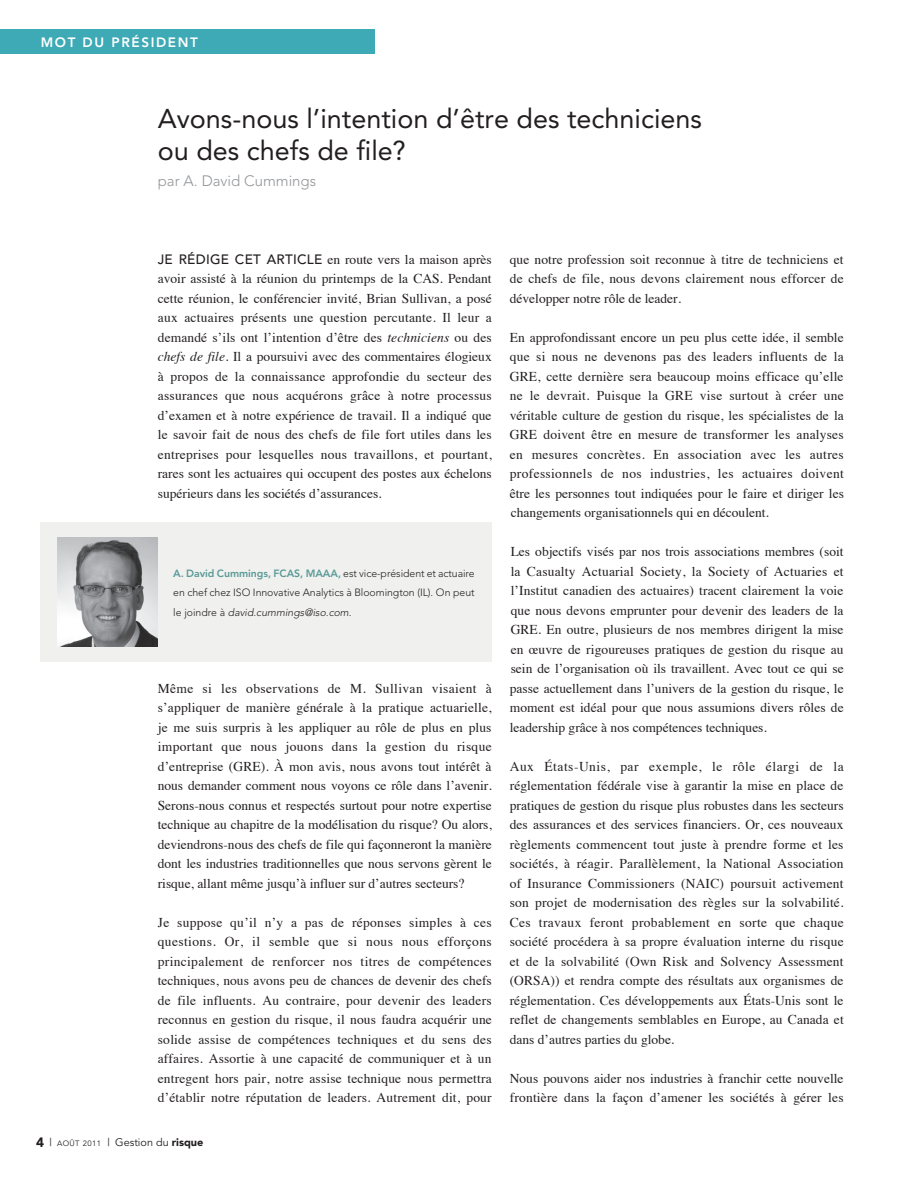
<style>
.page{position:relative;width:918px;height:1188px;background:#fff}
.page>*{position:absolute;margin:0;border:0;box-sizing:border-box;transform-origin:0 0}
.t1{font:27px/33px "Avenir";color:#231f20}
.t2{font:300 15px "Avenir";color:#939598}
.t3{font:13.5px/19.5px "Times";color:#231f20;text-align:justify}
.t4{font:800 13.5px "Avenir";letter-spacing:.12em;color:#fff}
.t5{font:10.8px "Avenir";color:#231f20}
.t6{font:300 10.5px/19.5px "Avenir";letter-spacing:-.005em;color:#231f20;text-align:justify}
.t7{font:800 10.5px "Avenir";letter-spacing:-.005em;color:#599a98}
.s1{font-family:"Avenir";font-weight:500}
.s2{font-style:italic}
.s3{font-weight:800;color:#599a98}
.s4{font-weight:900;font-size:13.5px}
.s5{font-size:7.8px}
.s6{font-weight:900}
</style>
<div class="page">
<div style="left:0;top:30px;width:375px;height:24px;background:#3eaab6"></div>
<div style="left:40px;top:522px;width:452px;height:140px;background:#f0f1ee"></div>
<img style="left:57px;top:538px;width:100px;height:109px">
<p class="t4" style="left:41px;top:34px;width:159px">Mot du Président</p>
<h1 class="t1" style="left:158px;top:102px;width:546px">Avons-nous l’intention d’être des techniciens ou des chefs de file?</h1>
<p class="t2" style="left:158px;top:172px;width:160px">par A. David Cummings</p>
<p class="t3" style="left:158px;top:249px;width:336px"><span class="s1">JE RÉDIGE CET ARTICLE</span> en route vers la maison après avoir assisté à la réunion du printemps de la CAS. Pendant cette réunion, le conférencier invité, Brian Sullivan, a posé aux actuaires présents une question percutante. Il leur a demandé s’ils ont l’intention d’être des <span class="s2">techniciens</span> ou des <span class="s2">chefs de file</span>. Il a poursuivi avec des commentaires élogieux à propos de la connaissance approfondie du secteur des assurances que nous acquérons grâce à notre processus d’examen et à notre expérience de travail. Il a indiqué que le savoir fait de nous des chefs de file fort utiles dans les entreprises pour lesquelles nous travaillons, et pourtant, rares sont les actuaires qui occupent des postes aux échelons supérieurs dans les sociétés d’assurances.</p>
<p class="t7" style="left:173px;top:567px;width:108px">A. David Cummings, FCA</p>
<p class="t7" style="left:294px;top:567px;width:30px">S, MAAA</p>
<p class="t6" style="left:173px;top:563px;width:303px;text-indent:165px"><span class="s3">,</span> est vice-président et actuaire en chef chez ISO Innovative Analytics à Bloomington (IL). On peut le joindre à <span class="s2">david.cummings@iso.com</span>.</p>
<p class="t3" style="left:158px;top:677px;width:336px">Même si les observations de M. Sullivan visaient à s’appliquer de manière générale à la pratique actuarielle, je me suis surpris à les appliquer au rôle de plus en plus important que nous jouons dans la gestion du risque d’entreprise (GRE). À mon avis, nous avons tout intérêt à nous demander comment nous voyons ce rôle dans l’avenir.<br>Serons-nous connus et respectés surtout pour notre expertise technique au chapitre de la modélisation du risque? Ou alors, deviendrons-nous des chefs de file qui façonneront la manière dont les industries traditionnelles que nous servons gèrent le risque, allant même jusqu’à influer sur d’autres secteurs?</p>
<p class="t3" style="left:158px;top:911px;width:336px">Je suppose qu’il n’y a pas de réponses simples à ces questions. Or, il semble que si nous nous efforçons principalement de renforcer nos titres de compétences techniques, nous avons peu de chances de devenir des chefs de file influents. Au contraire, pour devenir des leaders reconnus en gestion du risque, il nous faudra acquérir une solide assise de compétences techniques et du sens des affaires. Assortie à une capacité de communiquer et à un entregent hors pair, notre assise technique nous permettra d’établir notre réputation de leaders. Autrement dit, pour</p>
<p class="t5" style="left:36px;top:1136px;width:169px"><span class="s4">4</span> | <span class="s5">AoÛt 2011</span> | Gestion du <span class="s6">risque</span></p>
<p class="t3" style="left:510px;top:248px;width:336px">que notre profession soit reconnue à titre de techniciens et de chefs de file, nous devons clairement nous efforcer de développer notre rôle de leader.</p>
<p class="t3" style="left:510px;top:326px;width:336px">En approfondissant encore un peu plus cette idée, il semble que si nous ne devenons pas des leaders influents de la GRE, cette dernière sera beaucoup moins efficace qu’elle ne le devrait. Puisque la GRE vise surtout à créer une véritable culture de gestion du risque, les spécialistes de la GRE doivent être en mesure de transformer les analyses en mesures concrètes. En association avec les autres professionnels de nos industries, les actuaires doivent être les personnes tout indiquées pour le faire et diriger les changements organisationnels qui en découlent.</p>
<p class="t3" style="left:510px;top:541px;width:336px">Les objectifs visés par nos trois associations membres (soit la Casualty Actuarial Society, la Society of Actuaries et l’Institut canadien des actuaires) tracent clairement la voie que nous devons emprunter pour devenir des leaders de la GRE. En outre, plusieurs de nos membres dirigent la mise en œuvre de rigoureuses pratiques de gestion du risque au sein de l’organisation où ils travaillent. Avec tout ce qui se passe actuellement dans l’univers de la gestion du risque, le moment est idéal pour que nous assumions divers rôles de leadership grâce à nos compétences techniques.</p>
<p class="t3" style="left:510px;top:755px;width:336px">Aux États-Unis, par exemple, le rôle élargi de la réglementation fédérale vise à garantir la mise en place de pratiques de gestion du risque plus robustes dans les secteurs des assurances et des services financiers. Or, ces nouveaux règlements commencent tout juste à prendre forme et les sociétés, à réagir. Parallèlement, la National Association of Insurance Commissioners (NAIC) poursuit activement son projet de modernisation des règles sur la solvabilité.<br>Ces travaux feront probablement en sorte que chaque société procédera à sa propre évaluation interne du risque et de la solvabilité (Own Risk and Solvency Assessment (ORSA)) et rendra compte des résultats aux organismes de réglementation. Ces développements aux États-Unis sont le reflet de changements semblables en Europe, au Canada et dans d’autres parties du globe.</p>
<p class="t3" style="left:510px;top:1067px;width:335px">Nous pouvons aider nos industries à franchir cette nouvelle frontière dans la façon d’amener les sociétés à gérer les</p>
</div>
